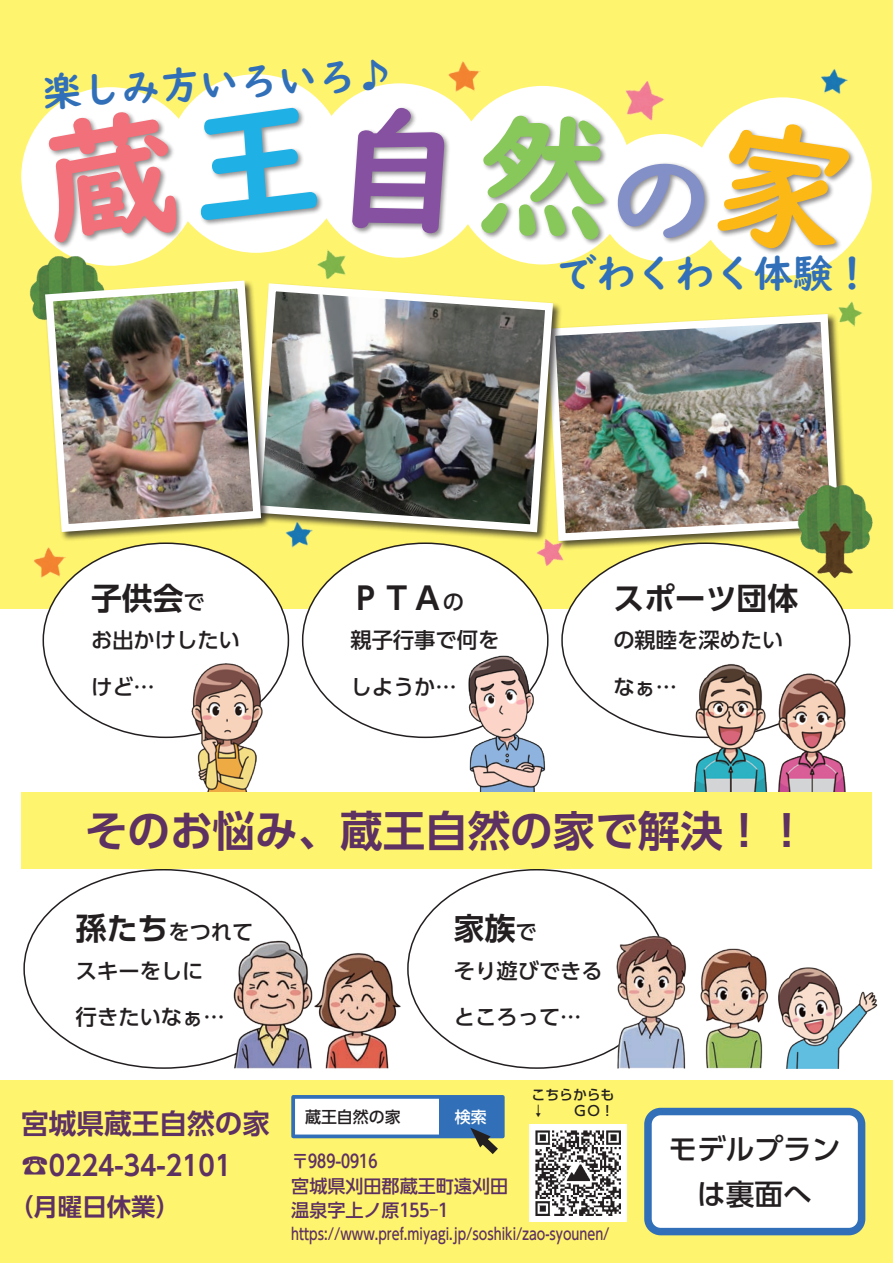
<style>
.page{position:relative;width:893px;height:1263px;background:#fff}
.page>*{position:absolute;margin:0;border:0;box-sizing:border-box;transform-origin:0 0}
.t1{font:700 42.45px "UD Shin Go Pr 6 N De";color:#5e3163}
.t2{font:700 39.3px "UD Digi Kyokasho Pro N";color:#3170b8}
.t3{font:700 30.9px "UD Shin Go Pr 6 N De";color:#231f20}
.t4{font:500 28.65px/44.7px "UD Shin Go Pr 6 N";color:#231f20;text-align:center}
.t5{font:700 27.6px/42.5px "UD Shin Go Pr 6 N De";color:#5e3163}
.t6{font:700 24.45px "UD Shin Go Pr 6 N De";color:#5e3163}
.t7{font:500 21.3px/46.8px "UD Shin Go Pr 6 N";color:#231f20}
.t8{font:500 18px/24.5px "UD Shin Go Pr 6 N";color:#5e3163}
.t9{font:500 15.9px "UD Shin Go Pr 6 N";color:#5e3163;scale:.8 1}
.t10{font:500 15.9px "UD Shin Go Pr 6 N";color:#231f20}
.t11{font:500 15.9px "UD Shin Go Pr 6 N";color:#fff}
.t12{font:500 13.8px "UD Shin Go Pr 6 N";color:#231f20}
.s1{font-size:35.1px}
.s2{font-family:"UD Shin Go Pr 6 N";font-weight:500;font-size:21.3px}
.s3{font-family:"UD Shin Go Pr 6 N De";font-weight:700;font-size:30.9px}
</style>
<div class="page">
<div style="left:0;top:0;width:893px;height:608px;background:#fff46d"></div>
<div style="left:0;top:1080px;width:893px;height:183px;background:#fff46d"></div>
<img style="left:536px;top:545px;width:28px;height:21px">
<img style="left:291px;top:542px;width:17px;height:6px">
<img style="left:34px;top:547px;width:32px;height:31px">
<img style="left:821px;top:69px;width:27px;height:25px">
<img style="left:625px;top:81px;width:40px;height:22px">
<img style="left:448px;top:61px;width:33px;height:31px">
<img style="left:317px;top:249px;width:29px;height:30px">
<img style="left:838px;top:301px;width:25px;height:26px">
<div style="left:43px;top:543px;width:245px;height:194px;background:#fff;border-radius:50%"></div>
<div style="left:303px;top:543px;width:245px;height:194px;background:#fff;border-radius:50%"></div>
<div style="left:562px;top:543px;width:288px;height:194px;background:#fff;border-radius:50%"></div>
<div style="left:21px;top:87px;width:179px;height:179px;background:#fff;border-radius:50%"></div>
<div style="left:167px;top:74px;width:178px;height:179px;background:#fff;border-radius:50%"></div>
<div style="left:312px;top:83px;width:174px;height:175px;background:#fff;border-radius:50%"></div>
<div style="left:453px;top:86px;width:179px;height:178px;background:#fff;border-radius:50%"></div>
<div style="left:693px;top:97px;width:179px;height:179px;background:#fff;border-radius:50%"></div>
<img style="left:466px;top:655px;width:81px;height:137px">
<img style="left:678px;top:660px;width:170px;height:132px">
<img style="left:186px;top:663px;width:81px;height:129px">
<img style="left:29px;top:253px;width:80px;height:67px">
<div style="left:546px;top:313px;width:302px;height:238px;background:#231f20;opacity:.75"></div>
<img style="left:544px;top:310px;width:299px;height:235px">
<div style="left:252px;top:282px;width:311px;height:260px;background:#231f20;opacity:.75"></div>
<img style="left:271px;top:279px;width:286px;height:257px">
<div style="left:44px;top:280px;width:227px;height:261px;background:#231f20;opacity:.75"></div>
<img style="left:41px;top:276px;width:224px;height:260px">
<div style="left:21px;top:792px;width:851px;height:77px;background:#fff46d"></div>
<img style="left:226px;top:940px;width:175px;height:128px">
<img style="left:610px;top:933px;width:159px;height:135px">
<img style="left:778px;top:967px;width:100px;height:101px">
<img style="left:794px;top:483px;width:79px;height:98px">
<div style="left:47px;top:110px;width:137px;height:139px;background:#231f20;opacity:.5"></div>
<div style="left:199px;top:106px;width:126px;height:121px;background:#231f20;opacity:.5"></div>
<div style="left:529px;top:1124px;width:98px;height:97px;background:#fff"></div>
<img style="left:536px;top:1130px;width:85px;height:85px">
<div style="left:291px;top:1095px;width:214px;height:43px;background:#fff;border:4px solid #3170b8"></div>
<div style="left:439px;top:1097px;width:64px;height:39px;background:#3170b8"></div>
<svg style="left:469px;top:1126px;width:36px;height:28px"></svg>
<div style="left:648px;top:1111px;width:214px;height:120px;background:#fff;border-radius:13px"></div>
<div style="left:644px;top:1108px;width:221px;height:127px;border:8px solid #3170b8;border-radius:13px"></div>
<svg style="left:42px;top:106px;width:137px;height:138px"></svg>
<svg style="left:199px;top:106px;width:119px;height:114px"></svg>
<svg style="left:352px;top:103px;width:506px;height:158px"></svg>
<h2 class="t2" style="left:41px;top:60px;width:351px;rotate:-3deg">楽しみ方いろいろ<span class="s1">♪</span></h2>
<h2 class="t2" style="left:557px;top:240px;width:316px">でわくわく体験！</h2>
<h3 class="t3" style="left:91px;top:573px;width:115px">子供会<span class="s2">で</span></h3>
<p class="t7" style="left:91px;top:616px;width:150px">お出かけしたいけど…</p>
<h3 class="t3" style="left:350px;top:573px;width:115px">ＰＴＡ<span class="s2">の</span></h3>
<p class="t7" style="left:350px;top:616px;width:150px">親子行事で何をしようか…</p>
<h3 class="t3" style="left:613px;top:573px;width:186px">スポーツ団体</h3>
<p class="t7" style="left:613px;top:616px;width:172px">の親睦を深めたいなぁ…</p>
<h1 class="t1" style="left:85px;top:796px;width:724px">そのお悩み、蔵王自然の家で解決！！</h1>
<p class="t7" style="left:76px;top:912px;width:179px;line-height:38.4px"><span class="s3">孫たち</span>をつれてスキーをしに</p>
<p class="t7" style="left:76px;top:993px;width:150px">行きたいなぁ…</p>
<h3 class="t3" style="left:454px;top:903px;width:84px">家族<span class="s2">で</span></h3>
<p class="t7" style="left:454px;top:946px;width:150px">そり遊びできるところって…</p>
<p class="t5" style="left:21px;top:1101px;width:250px">宮城県蔵王自然の家☎0224-34-2101</p>
<p class="t6" style="left:9px;top:1187px;width:173px">（月曜日休業）</p>
<p class="t12" style="left:531px;top:1083px;width:84px">こちらからも</p>
<p class="t10" style="left:305px;top:1104px;width:97px">蔵王自然の家</p>
<p class="t11" style="left:455px;top:1104px;width:33px">検索</p>
<p class="t12" style="left:531px;top:1099px;width:84px">↓　　ＧＯ！</p>
<p class="t8" style="left:291px;top:1149px;width:218px">〒989-0916<br>宮城県刈田郡蔵王町遠刈田温泉字上ノ原155−1</p>
<p class="t9" style="left:291px;top:1221px;width:399px">https://www.pref.miyagi.jp/soshiki/zao-syounen/</p>
<h3 class="t4" style="left:668px;top:1126px;width:174px">モデルプランは裏面へ</h3>
</div>
